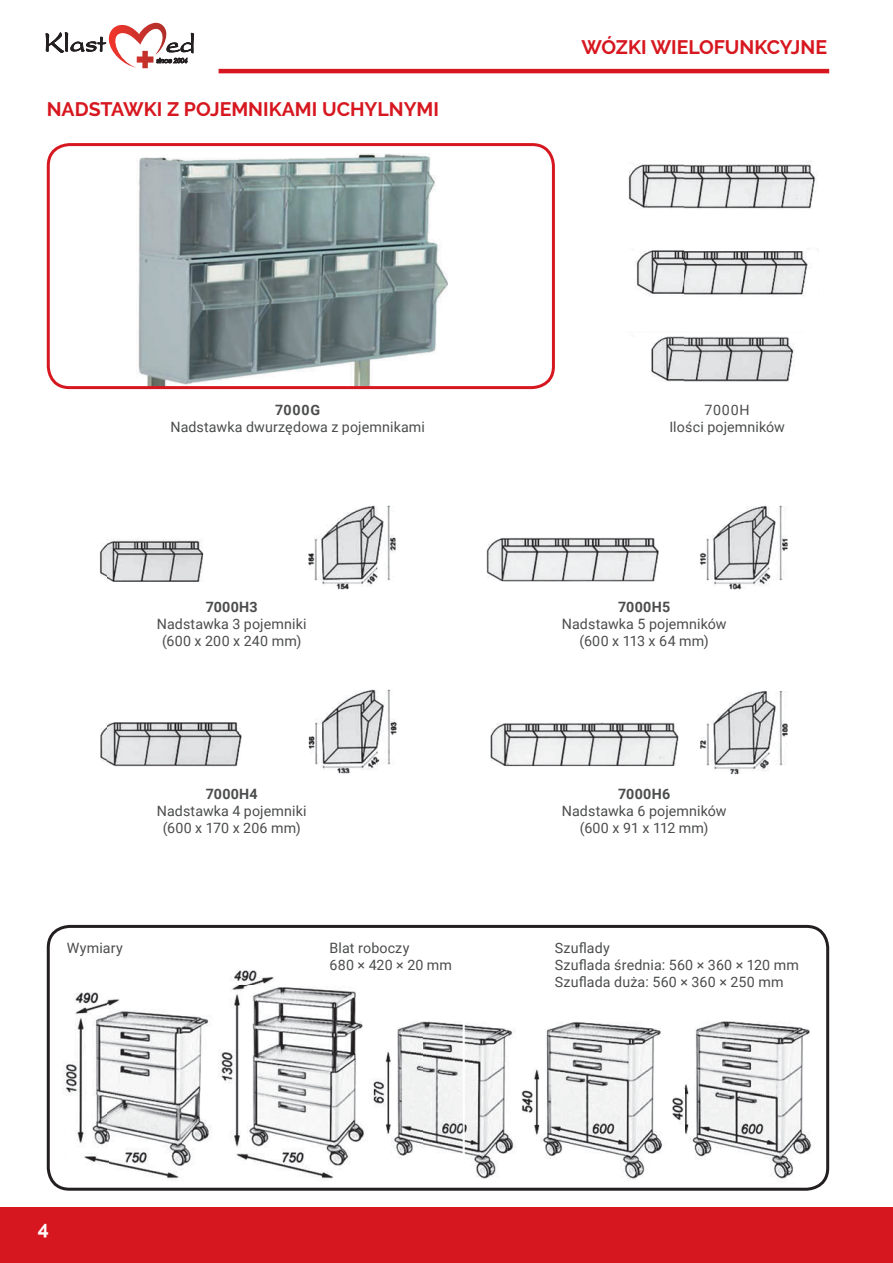
<style>
.page{position:relative;width:893px;height:1263px;background:#fff}
.page>*{position:absolute;margin:0;border:0;box-sizing:border-box;transform-origin:0 0}
.t1{font:700 19.5px "Raleway";color:#d7171f}
.t2{font:700 19.5px "Raleway";color:#fff}
.t3{font:14.25px/17.1px "Roboto";letter-spacing:.01em;color:#4b4c4d;text-align:center}
.t4{font:700 14.25px "Roboto";letter-spacing:.02em;color:#4b4c4d}
</style>
<div class="page">
<img style="left:45px;top:33px;width:638px;height:122px">
<img style="left:683px;top:68px;width:210px;height:1140px">
<img style="left:3px;top:155px;width:104px;height:1053px">
<img style="left:475px;top:155px;width:209px;height:1053px">
<img style="left:107px;top:389px;width:368px;height:819px">
<img style="left:85px;top:153px;width:424px;height:232px">
<div style="left:47px;top:143px;width:508px;height:246px;border:3px solid #d7171f;border-radius:21px"></div>
<div style="left:47px;top:925px;width:782px;height:266px;border:3px solid #231f20;border-radius:21px"></div>
<div style="left:0;top:1208px;width:893px;height:55px;background:#d7171f"></div>
<svg style="left:46px;top:22px;width:148px;height:46px"></svg>
<hr style="left:219px;top:69px;width:610px;height:4px;background:#d7171f">
<h1 class="t1" style="left:581px;top:36px;width:247px">WÓZKI WIELOFUNKCYJNE</h1>
<h1 class="t1" style="left:47px;top:98px;width:394px">NADSTAWKI Z POJEMNIKAMI UCHYLNYMI</h1>
<p class="t4" style="left:275px;top:400px;width:47px">7000G</p>
<p class="t3" style="left:170px;top:418px;width:256px">Nadstawka dwurzędowa z pojemnikami</p>
<p class="t3" style="left:669px;top:400px;width:117px">7000H<br>Ilości pojemników</p>
<p class="t4" style="left:206px;top:597px;width:53px">7000H3</p>
<p class="t3" style="left:157px;top:615px;width:151px">Nadstawka 3 pojemniki (600 x 200 x 240 mm)</p>
<p class="t4" style="left:618px;top:597px;width:53px">7000H5</p>
<p class="t3" style="left:562px;top:615px;width:166px">Nadstawka 5 pojemników (600 x 113 x 64 mm)</p>
<p class="t4" style="left:206px;top:784px;width:53px">7000H4</p>
<p class="t3" style="left:157px;top:802px;width:151px">Nadstawka 4 pojemniki (600 x 170 x 206 mm)</p>
<p class="t4" style="left:618px;top:784px;width:53px">7000H6</p>
<p class="t3" style="left:562px;top:802px;width:166px">Nadstawka 6 pojemników (600 x 91 x 112 mm)</p>
<p class="t3" style="left:67px;top:938px;width:58px">Wymiary</p>
<p class="t3" style="left:330px;top:938px;width:124px;text-align:left">Blat roboczy<br>680 × 420 × 20 mm</p>
<p class="t3" style="left:555px;top:938px;width:245px;text-align:left">Szuflady<br>Szuflada średnia: 560 × 360 × 120 mm<br>Szuflada duża: 560 × 360 × 250 mm</p>
<h1 class="t2" style="left:38px;top:1216px;width:13px">4</h1>
</div>
